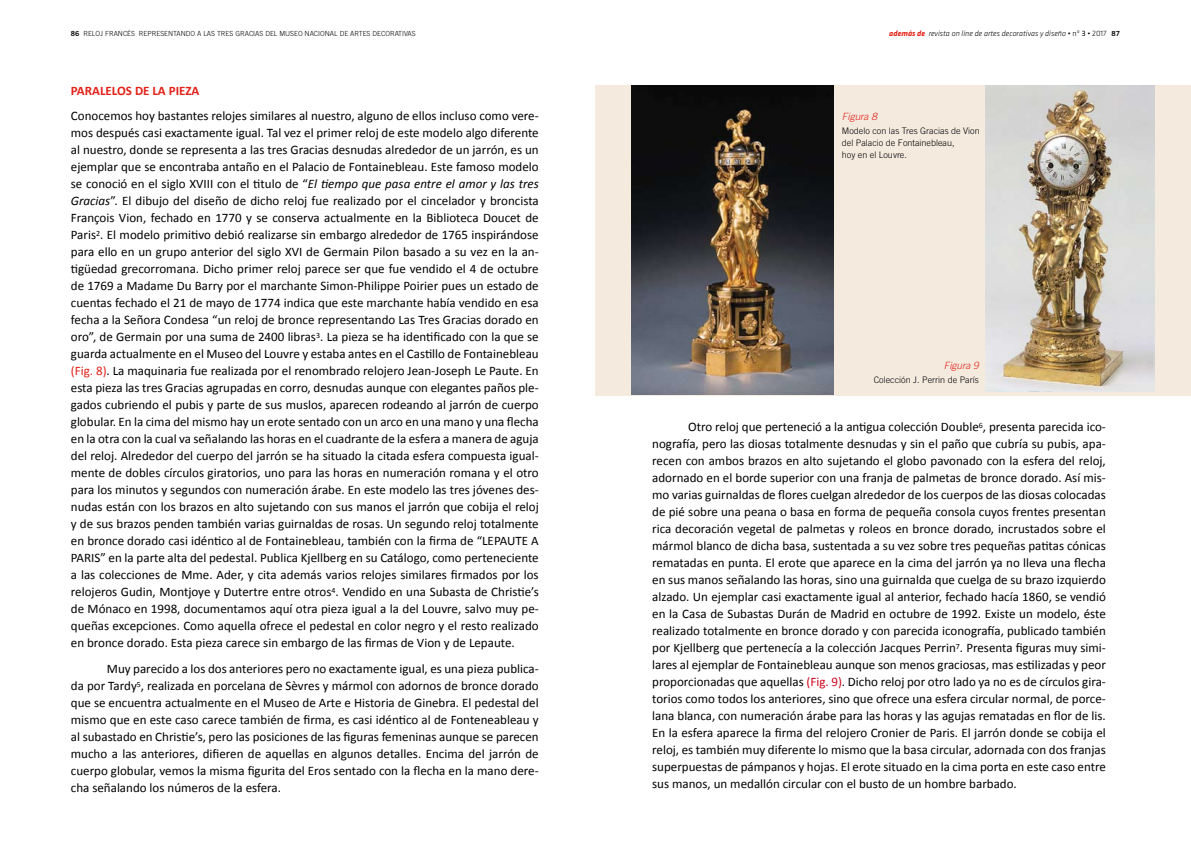
<style>
.page{position:relative;width:1191px;height:842px;background:#fff}
.page>*{position:absolute;margin:0;border:0;box-sizing:border-box;transform-origin:0 0}
.t1{font:13px/17px "Calibri";color:#000;text-align:justify}
.t2{font:700 13px "Calibri";color:#e32219}
.t3{font:italic 300 10px "Trade Gothic LT";color:#e32219}
.t4{font:300 9px/12px "Trade Gothic LT";color:#000}
.t5{font:italic 300 8px "Klavika";color:#000}
.t6{font:300 7px "Trade Gothic LT";color:#000}
.s1{font-family:"Trade Gothic LT Bold Two";font-weight:400}
.s2{font-weight:700;color:#e32219}
.s3{font-style:normal}
.s4{font-weight:400;font-style:normal}
.s5{font-family:"Trade Gothic LT Bold Two";font-weight:400;font-style:normal;font-size:7px}
.s6{font-style:italic}
.s7{color:#e32219}
.s8{color:#cd071e}
</style>
<div class="page">
<div style="left:595px;top:85px;width:596px;height:311px;background:#f4eade"></div>
<img style="left:631px;top:85px;width:202px;height:310px">
<img style="left:986px;top:85px;width:169px;height:306px">
<p class="t6" style="left:71px;top:29px;width:346px"><span class="s1">86</span> RELOJ FRANCÉS REPRESENTANDO A LAS TRES GRACIAS DEL MUSEO NACIONAL DE ARTES DECORATIVAS</p>
<p class="t5" style="left:889px;top:29px;width:232px"><span class="s2">además de</span> revista on line de artes decorativas y diseño <span class="s3">• nº</span> <span class="s4">3</span> <span class="s3">• 2017</span> <span class="s5">87</span></p>
<p class="t2" style="left:71px;top:82px;width:130px">PARALELOS DE LA PIEZA</p>
<p class="t1" style="left:71px;top:107px;width:469px">Conocemos hoy bastantes relojes similares al nuestro, alguno de ellos incluso como vere&shy;mos después casi exactamente igual. Tal vez el primer reloj de este modelo algo diferente al nuestro, donde se representa a las tres Gracias desnudas alrededor de un jarrón, es un ejemplar que se encontraba antaño en el Palacio de Fontainebleau. Este famoso modelo se conoció en el siglo XVIII con el titulo de “<span class="s6">El tiempo que pasa entre el amor y las tres Gracias</span>”. El dibujo del diseño de dicho reloj fue realizado por el cincelador y broncista François Vion, fechado en 1770 y se conserva actualmente en la Biblioteca Doucet de Paris<sup>2</sup>. El modelo primitivo debió realizarse sin embargo alrededor de 1765 inspirándose para ello en un grupo anterior del siglo XVI de Germain Pilon basado a su vez en la an&shy;tigüedad grecorromana. Dicho primer reloj parece ser que fue vendido el 4 de octubre de 1769 a Madame Du Barry por el marchante Simon-Philippe Poirier pues un estado de cuentas fechado el 21 de mayo de 1774 indica que este marchante había vendido en esa fecha a la Señora Condesa “un reloj de bronce representando Las Tres Gracias dorado en oro”, de Germain por una suma de 2400 libras<sup>3</sup>. La pieza se ha identificado con la que se guarda actualmente en el Museo del Louvre y estaba antes en el Castillo de Fontainebleau <span class="s7">(Fig. 8)</span>. La maquinaria fue realizada por el renombrado relojero Jean-Joseph Le Paute. En esta pieza las tres Gracias agrupadas en corro, desnudas aunque con elegantes paños ple&shy;gados cubriendo el pubis y parte de sus muslos, aparecen rodeando al jarrón de cuerpo globular. En la cima del mismo hay un erote sentado con un arco en una mano y una flecha en la otra con la cual va señalando las horas en el cuadrante de la esfera a manera de aguja del reloj. Alrededor del cuerpo del jarrón se ha situado la citada esfera compuesta igual&shy;mente de dobles círculos giratorios, uno para las horas en numeración romana y el otro para los minutos y segundos con numeración árabe. En este modelo las tres jóvenes des&shy;nudas están con los brazos en alto sujetando con sus manos el jarrón que cobija el reloj y de sus brazos penden también varias guirnaldas de rosas. Un segundo reloj totalmente en bronce dorado casi idéntico al de Fontainebleau, también con la firma de “LEPAUTE A PARIS” en la parte alta del pedestal. Publica Kjellberg en su Catálogo, como perteneciente a las colecciones de Mme. Ader, y cita además varios relojes similares firmados por los relojeros Gudin, Montjoye y Dutertre entre otros<sup>4</sup>. Vendido en una Subasta de Christie’s de Mónaco en 1998, documentamos aquí otra pieza igual a la del Louvre, salvo muy pe&shy;queñas excepciones. Como aquella ofrece el pedestal en color negro y el resto realizado en bronce dorado. Esta pieza carece sin embargo de las firmas de Vion y de Lepaute.</p>
<p class="t1" style="left:71px;top:659px;width:469px;text-indent:36px">Muy parecido a los dos anteriores pero no exactamente igual, es una pieza publica&shy;da por Tardy<sup>5</sup>, realizada en porcelana de Sèvres y mármol con adornos de bronce dorado que se encuentra actualmente en el Museo de Arte e Historia de Ginebra. El pedestal del mismo que en este caso carece también de firma, es casi idéntico al de Fonteneableau y al subastado en Christie’s, pero las posiciones de las figuras femeninas aunque se parecen mucho a las anteriores, difieren de aquellas en algunos detalles. Encima del jarrón de cuerpo globular, vemos la misma figurita del Eros sentado con la flecha en la mano dere&shy;cha señalando los números de la esfera.</p>
<p class="t3" style="left:842px;top:110px;width:37px">Figura 8</p>
<p class="t4" style="left:842px;top:124px;width:139px">Modelo con las Tres Gracias de Vion del Palacio de Fontainebleau,<br>hoy en el Louvre.</p>
<p class="t3" style="left:943px;top:359px;width:37px">Figura 9</p>
<p class="t4" style="left:873px;top:374px;width:106px">Colección J. Perrin de París</p>
<p class="t1" style="left:652px;top:418px;width:455px;text-indent:36px">Otro reloj que perteneció a la antigua colección Double<sup>6</sup>, presenta parecida ico&shy;nografía, pero las diosas totalmente desnudas y sin el paño que cubría su pubis, apa&shy;recen con ambos brazos en alto sujetando el globo pavonado con la esfera del reloj, adornado en el borde superior con una franja de palmetas de bronce dorado. Así mis&shy;mo varias guirnaldas de flores cuelgan alrededor de los cuerpos de las diosas colocadas de pié sobre una peana o basa en forma de pequeña consola cuyos frentes presentan rica decoración vegetal de palmetas y roleos en bronce dorado, incrustados sobre el mármol blanco de dicha basa, sustentada a su vez sobre tres pequeñas patitas cónicas rematadas en punta. El erote que aparece en la cima del jarrón ya no lleva una flecha en sus manos señalando las horas, sino una guirnalda que cuelga de su brazo izquierdo alzado. Un ejemplar casi exactamente igual al anterior, fechado hacía 1860, se vendió en la Casa de Subastas Durán de Madrid en octubre de 1992. Existe un modelo, éste realizado totalmente en bronce dorado y con parecida iconografía, publicado también por Kjellberg que pertenecía a la colección Jacques Perrin<sup>7</sup>. Presenta figuras muy simi&shy;lares al ejemplar de Fontainebleau aunque son menos graciosas, mas estilizadas y peor proporcionadas que aquellas <span class="s8">(Fig. 9)</span>. Dicho reloj por otro lado ya no es de círculos gira&shy;torios como todos los anteriores, sino que ofrece una esfera circular normal, de porce&shy;lana blanca, con numeración árabe para las horas y las agujas rematadas en flor de lis.<br>En la esfera aparece la firma del relojero Cronier de Paris. El jarrón donde se cobija el reloj, es también muy diferente lo mismo que la basa circular, adornada con dos franjas superpuestas de pámpanos y hojas. El erote situado en la cima porta en este caso entre sus manos, un medallón circular con el busto de un hombre barbado.</p>
</div>
